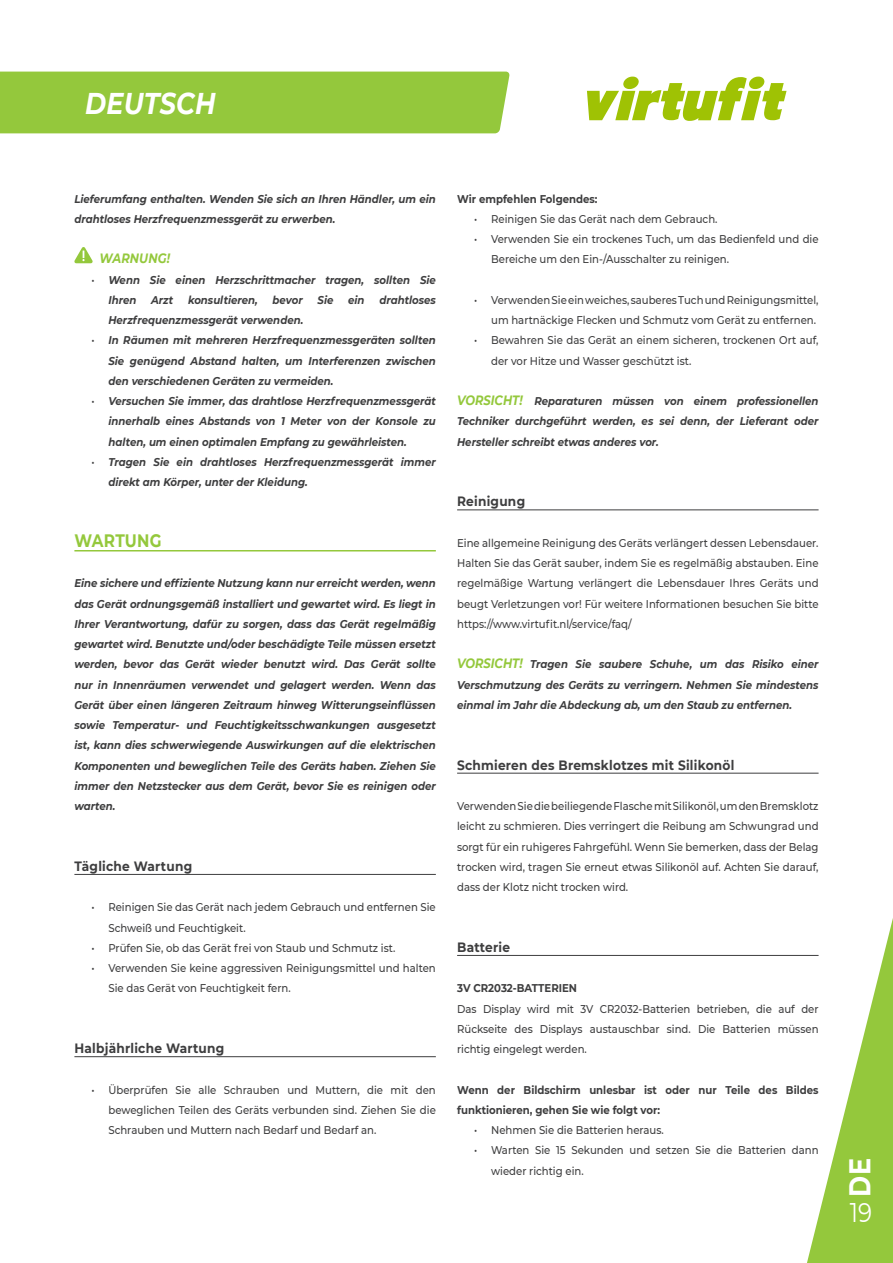
<style>
.page{position:relative;width:893px;height:1263px;background:#fff}
.page>*{position:absolute;margin:0;border:0;box-sizing:border-box;transform-origin:0 0}
.t1{font:italic 700 30px "Montserrat";letter-spacing:.01em;color:#fff;scale:.85 1}
.t2{font:700 30px "Montserrat";color:#fff;scale:.85 1}
.t3{font:27px "Montserrat";color:#fff;scale:.85 1}
.VF__Opsomming_platte{font:700 18px "Montserrat";letter-spacing:.015em;color:#94c83c;scale:.85 1}
.VF__Opsomming_platte-2{font:700 13.5px "Montserrat";letter-spacing:.02em;color:#3e3e3f;scale:.9 1}
.t4{font:italic 700 13.5px "Montserrat";letter-spacing:.01em;color:#94c83c;scale:.85 1}
.VF__Opsomming_platte-3{font:italic 700 11.25px/20.2px "Montserrat";color:#3e3e3f;text-align:justify;scale:.9 1}
.VF__Opsomming_platte-4{font:500 11.25px/20.2px "Montserrat";color:#3e3e3f;scale:.9 1}
.t5{font:700 11.25px/20.2px "Montserrat";color:#3e3e3f;scale:.9 1}
.s1{font-weight:500;font-style:normal}
.s2{font-size:13.5px;color:#94c83c}
</style>
<div class="page">
<div style="left:0;top:72px;width:510px;height:61px;background:#94c83c"></div>
<svg style="left:587px;top:77px;width:199px;height:44px"></svg>
<svg style="left:798px;top:772px;width:95px;height:491px"></svg>
<hr style="left:457px;top:509px;width:362px;height:1px;background:#3e3e3f">
<hr style="left:457px;top:773px;width:362px;height:1px;background:#3e3e3f">
<hr style="left:457px;top:955px;width:362px;height:1px;background:#3e3e3f">
<hr style="left:74px;top:550px;width:362px;height:1px;background:#94c83c">
<hr style="left:74px;top:874px;width:362px;height:1px;background:#3e3e3f">
<hr style="left:74px;top:1056px;width:362px;height:1px;background:#3e3e3f">
<svg style="left:74px;top:247px;width:19px;height:16px"></svg>
<h1 class="t1" style="left:85px;top:82px;width:155px">DEUTSCH</h1>
<p class="VF__Opsomming_platte-3" style="left:74px;top:188px;width:403px">Lieferumfang enthalten. Wenden Sie sich an Ihren Händler, um ein drahtloses Herzfrequenzmessgerät zu erwerben.</p>
<p class="t4" style="left:99px;top:249px;width:85px">WARNUNG!</p>
<p class="VF__Opsomming_platte-3" style="left:108px;top:269px;width:365px;text-indent:-17px"><span class="s1">•</span> Wenn Sie einen Herzschrittmacher tragen, sollten Sie<br>Ihren</p>
<p class="VF__Opsomming_platte-3" style="left:151px;top:289px;width:26px">Arzt</p>
<p class="VF__Opsomming_platte-3" style="left:188px;top:289px;width:79px">konsultieren,</p>
<p class="VF__Opsomming_platte-3" style="left:273px;top:289px;width:35px">bevor</p>
<p class="VF__Opsomming_platte-3" style="left:318px;top:289px;width:19px">Sie</p>
<p class="VF__Opsomming_platte-3" style="left:348px;top:289px;width:20px">ein</p>
<p class="VF__Opsomming_platte-3" style="left:379px;top:289px;width:64px">drahtloses</p>
<p class="VF__Opsomming_platte-3" style="left:108px;top:309px;width:218px">Herzfrequenzmessgerät verwenden.</p>
<p class="VF__Opsomming_platte-3" style="left:108px;top:330px;width:365px;text-indent:-17px"><span class="s1">•</span> In Räumen mit mehreren Herzfrequenzmessgeräten sollten Sie genügend Abstand halten, um Interferenzen zwischen den verschiedenen Geräten zu vermeiden.</p>
<p class="VF__Opsomming_platte-3" style="left:108px;top:390px;width:365px;text-indent:-17px"><span class="s1">•</span> Versuchen Sie immer, das drahtlose Herzfrequenzmessgerät innerhalb eines Abstands von 1 Meter von der Konsole zu halten, um einen optimalen Empfang zu gewährleisten.</p>
<p class="VF__Opsomming_platte-3" style="left:108px;top:451px;width:365px;text-indent:-17px"><span class="s1">•</span> Tragen Sie ein drahtloses Herzfrequenzmessgerät immer direkt am Körper, unter der Kleidung.</p>
<p class="VF__Opsomming_platte" style="left:74px;top:527px;width:104px">WARTUNG</p>
<p class="VF__Opsomming_platte-3" style="left:74px;top:573px;width:403px">Eine sichere und effiziente Nutzung kann nur erreicht werden, wenn das Gerät ordnungsgemäß installiert und gewartet wird. Es liegt in Ihrer Verantwortung, dafür zu sorgen, dass das Gerät regelmäßig gewartet wird. Benutzte und/oder beschädigte Teile müssen ersetzt werden, bevor das Gerät wieder benutzt wird. Das Gerät sollte nur in Innenräumen verwendet und gelagert werden. Wenn das Gerät über einen längeren Zeitraum hinweg Witterungseinflüssen sowie Temperatur- und Feuchtigkeitsschwankungen ausgesetzt ist, kann dies schwerwiegende Auswirkungen auf die elektrischen Komponenten und beweglichen Teile des Geräts haben. Ziehen Sie immer den Netzstecker aus dem Gerät, bevor Sie es reinigen oder warten.</p>
<p class="VF__Opsomming_platte-2" style="left:74px;top:856px;width:133px">Tägliche Wartung</p>
<p class="VF__Opsomming_platte-4" style="left:108px;top:897px;width:365px;text-indent:-17px">• Reinigen Sie das Gerät nach jedem Gebrauch und entfernen Sie<br>Schweiß und Feuchtigkeit.</p>
<p class="VF__Opsomming_platte-4" style="left:91px;top:937px;width:339px">• Prüfen Sie, ob das Gerät frei von Staub und Schmutz ist.</p>
<p class="VF__Opsomming_platte-4" style="left:108px;top:957px;width:365px;text-indent:-17px">• Verwenden Sie keine aggressiven Reinigungsmittel und halten<br>Sie das Gerät von Feuchtigkeit fern.</p>
<p class="VF__Opsomming_platte-2" style="left:74px;top:1038px;width:168px">Halbjährliche Wartung</p>
<p class="VF__Opsomming_platte-4" style="left:108px;top:1079px;width:365px;text-align:justify;text-indent:-17px">• Überprüfen Sie alle Schrauben und Muttern, die mit den beweglichen Teilen des Geräts verbunden sind. Ziehen Sie die Schrauben und Muttern nach Bedarf und Bedarf an.</p>
<p class="t5" style="left:457px;top:188px;width:158px">Wir empfehlen Folgendes:</p>
<p class="VF__Opsomming_platte-4" style="left:474px;top:208px;width:272px">• Reinigen Sie das Gerät nach dem Gebrauch.</p>
<p class="VF__Opsomming_platte-4" style="left:491px;top:228px;width:365px;text-indent:-17px">• Verwenden Sie ein trockenes Tuch, um das Bedienfeld und die<br>Bereiche um den Ein-/Ausschalter zu reinigen.</p>
<p class="VF__Opsomming_platte-4" style="left:474px;top:289px;width:384px;text-align:right">• Verwenden Sie ein weiches, sauberes Tuch und Reinigungsmittel, um hartnäckige Flecken und Schmutz vom Gerät zu entfernen.</p>
<p class="VF__Opsomming_platte-4" style="left:491px;top:330px;width:365px;text-indent:-17px">• Bewahren Sie das Gerät an einem sicheren, trockenen Ort auf, der vor Hitze und Wasser geschützt ist.</p>
<p class="VF__Opsomming_platte-3" style="left:457px;top:390px;width:403px"><span class="s2">VORSICHT!</span> Reparaturen müssen von einem professionellen Techniker durchgeführt werden, es sei denn, der Lieferant oder Hersteller schreibt etwas anderes vor.</p>
<p class="VF__Opsomming_platte-2" style="left:457px;top:492px;width:77px">Reinigung</p>
<p class="VF__Opsomming_platte-4" style="left:457px;top:532px;width:403px;text-align:justify">Eine allgemeine Reinigung des Geräts verlängert dessen Lebensdauer.<br>Halten Sie das Gerät sauber, indem Sie es regelmäßig abstauben. Eine regelmäßige Wartung verlängert die Lebensdauer Ihres Geräts und beugt Verletzungen vor! Für weitere Informationen besuchen Sie bitte https://www.virtufit.nl/service/faq/</p>
<p class="VF__Opsomming_platte-3" style="left:457px;top:654px;width:403px"><span class="s2">VORSICHT!</span> Tragen Sie saubere Schuhe, um das Risiko einer Verschmutzung des Geräts zu verringern. Nehmen Sie mindestens einmal im Jahr die Abdeckung ab, um den Staub zu entfernen.</p>
<p class="VF__Opsomming_platte-2" style="left:457px;top:755px;width:310px">Schmieren des Bremsklotzes mit Silikonöl</p>
<p class="VF__Opsomming_platte-4" style="left:457px;top:795px;width:403px;text-align:justify">Verwenden Sie die beiliegende Flasche mit Silikonöl, um den Bremsklotz leicht zu schmieren. Dies verringert die Reibung am Schwungrad und sorgt für ein ruhigeres Fahrgefühl. Wenn Sie bemerken, dass der Belag trocken wird, tragen Sie erneut etwas Silikonöl auf. Achten Sie darauf, dass der Klotz nicht trocken wird.</p>
<p class="VF__Opsomming_platte-2" style="left:457px;top:937px;width:60px">Batterie</p>
<p class="t5" style="left:457px;top:978px;width:135px">3V CR2032-BATTERIEN</p>
<p class="VF__Opsomming_platte-4" style="left:457px;top:998px;width:403px;text-align:justify">Das Display wird mit 3V CR2032-Batterien betrieben, die auf der Rückseite des Displays austauschbar sind. Die Batterien müssen richtig eingelegt werden.</p>
<p class="t5" style="left:457px;top:1079px;width:403px">Wenn der Bildschirm unlesbar ist oder nur Teile des Bildes funktionieren, gehen Sie wie folgt vor:</p>
<p class="VF__Opsomming_platte-4" style="left:474px;top:1119px;width:212px">• Nehmen Sie die Batterien heraus.</p>
<p class="VF__Opsomming_platte-4" style="left:491px;top:1140px;width:365px;text-indent:-17px">• Warten Sie 15 Sekunden und setzen Sie die Batterien dann wieder richtig ein.</p>
<h1 class="t2" style="left:838px;top:1197px;width:48px;rotate:-90deg">DE</h1>
<h2 class="t3" style="left:850px;top:1194px;width:28px">19</h2>
</div>
